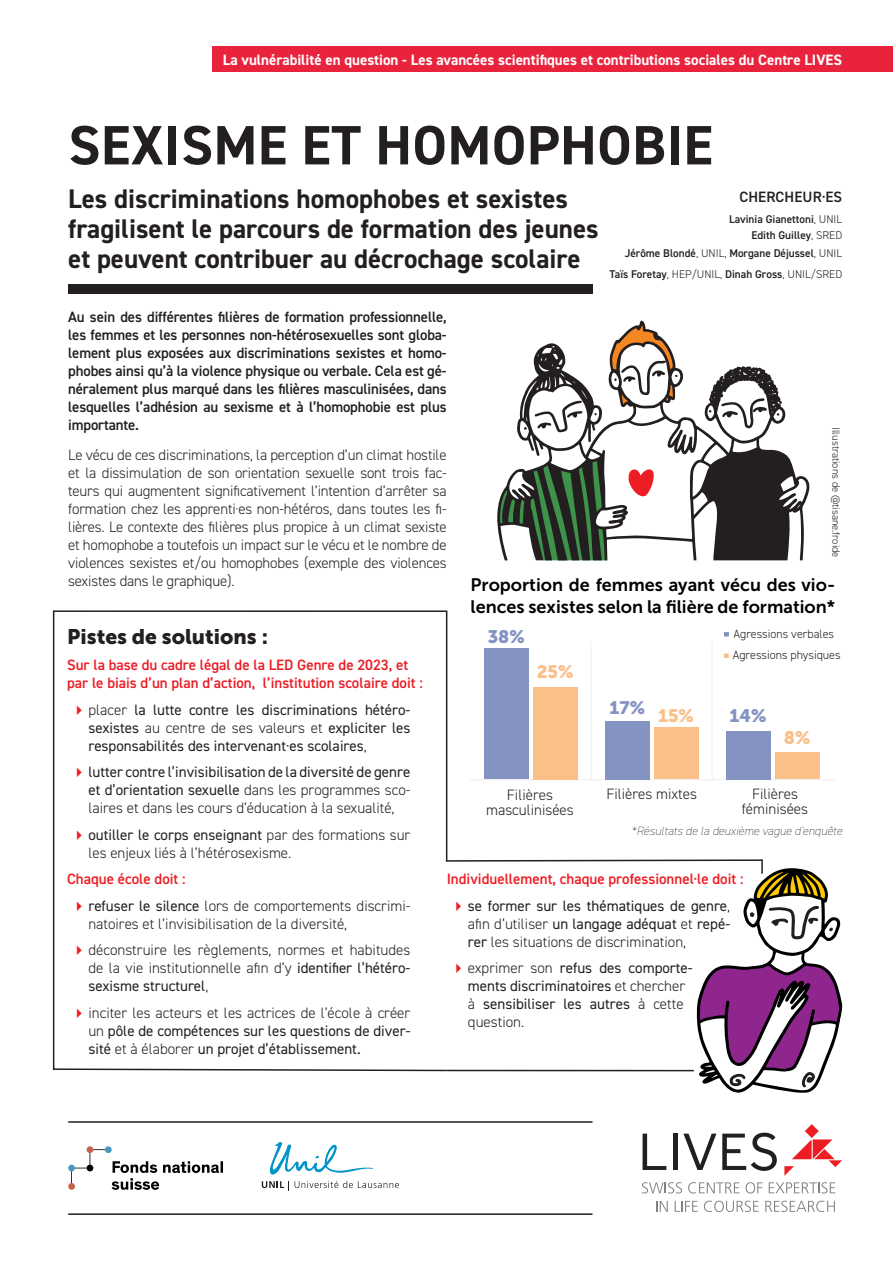
<style>
.page{position:relative;width:894px;height:1265px;background:#fff}
.page>*{position:absolute;margin:0;border:0;box-sizing:border-box;transform-origin:0 0}
.t1{font:700 55.5px "DIN2014";letter-spacing:.01em;color:#231f20}
.t2{font:700 27px/30px "DIN2014";color:#231f20}
.t3{font:21px "Museo Sans 900";color:#231f20}
.t4{font:18px/21.6px "Museo Sans 700";color:#000}
.t5{font:18px "Museo Sans 900";color:#8493c2}
.t6{font:18px "Museo Sans 900";color:#fbbf88}
.t7{font:300 15px/18px "DIN2014";color:#231f20;text-align:justify}
.t8{font:15px/18px "DIN2014";color:#231f20;text-align:justify}
.t9{font:600 15px/18px "DIN2014";letter-spacing:-.01em;color:#231f20;text-align:justify}
.t10{font:600 15px/18px "DIN2014";color:#ec1d25}
.t11{font:700 15px "DIN2014";color:#fff}
.t12{font:600 15px "DIN2014";color:#ee1d23}
.t13{font:600 15px "DIN2014";letter-spacing:.01em;color:#231f20}
.t14{font:300 12px "DIN2014";color:#231f20}
.t15{font:italic 200 12px "DIN2014";color:#231f20}
.t16{font:600 11.25px "DIN2014";color:#231f20}
.t17{font:300 10.5px "DIN2014";color:#231f20}
.s1{font-weight:300}
.s2{font-weight:400}
</style>
<div class="page">
<hr style="left:68px;top:1121px;width:524px;height:1px;background:#231f20">
<hr style="left:68px;top:1213px;width:524px;height:1px;background:#231f20">
<svg style="left:68px;top:1146px;width:155px;height:43px"></svg>
<div style="left:68px;top:284px;width:524px;height:10px;background:#231f20"></div>
<div style="left:213px;top:46px;width:680px;height:26px;background:#ea233c"></div>
<svg style="left:262px;top:1142px;width:137px;height:48px"></svg>
<svg style="left:724px;top:632px;width:5px;height:5px"></svg>
<svg style="left:723px;top:653px;width:6px;height:5px"></svg>
<hr style="left:591px;top:641px;width:1px;height:138px;background:#eeeeef">
<hr style="left:712px;top:641px;width:1px;height:138px;background:#eeeeef">
<hr style="left:470px;top:779px;width:365px;height:1px;background:#eeeeef">
<div style="left:484px;top:648px;width:44px;height:131px;background:#8493c2"></div>
<div style="left:533px;top:687px;width:44px;height:92px;background:#fbbf88"></div>
<div style="left:605px;top:721px;width:44px;height:58px;background:#8493c2"></div>
<div style="left:654px;top:727px;width:44px;height:52px;background:#fbbf88"></div>
<div style="left:726px;top:731px;width:45px;height:48px;background:#8493c2"></div>
<div style="left:774px;top:752px;width:45px;height:27px;background:#fbbf88"></div>
<svg style="left:52px;top:610px;width:396px;height:462px"></svg>
<svg style="left:497px;top:320px;width:313px;height:240px"></svg>
<svg style="left:628px;top:469px;width:26px;height:27px"></svg>
<svg style="left:535px;top:401px;width:47px;height:31px"></svg>
<svg style="left:721px;top:398px;width:46px;height:30px"></svg>
<svg style="left:610px;top:325px;width:68px;height:84px"></svg>
<svg style="left:642px;top:1182px;width:40px;height:11px"></svg>
<svg style="left:688px;top:1182px;width:51px;height:11px"></svg>
<svg style="left:745px;top:1182px;width:17px;height:11px"></svg>
<svg style="left:769px;top:1182px;width:66px;height:11px"></svg>
<svg style="left:656px;top:1200px;width:12px;height:11px"></svg>
<svg style="left:675px;top:1200px;width:23px;height:11px"></svg>
<svg style="left:704px;top:1200px;width:55px;height:12px"></svg>
<svg style="left:765px;top:1200px;width:70px;height:12px"></svg>
<svg style="left:784px;top:1124px;width:58px;height:51px"></svg>
<svg style="left:642px;top:1133px;width:24px;height:37px"></svg>
<div style="left:673px;top:1133px;width:5px;height:37px;background:#231f20"></div>
<svg style="left:683px;top:1133px;width:33px;height:37px"></svg>
<svg style="left:722px;top:1132px;width:55px;height:38px"></svg>
<svg style="left:77px;top:705px;width:5px;height:9px"></svg>
<svg style="left:77px;top:767px;width:5px;height:10px"></svg>
<svg style="left:77px;top:830px;width:5px;height:9px"></svg>
<svg style="left:77px;top:901px;width:5px;height:9px"></svg>
<svg style="left:77px;top:945px;width:5px;height:10px"></svg>
<svg style="left:77px;top:1008px;width:5px;height:9px"></svg>
<svg style="left:445px;top:858px;width:398px;height:235px"></svg>
<p class="t11" style="left:223px;top:50px;width:621px">La vulnérabilité en question - Les avancées scientifiques et contributions sociales du Centre LIVES</p>
<p class="t1" style="left:68px;top:108px;width:646px">SEXISME ET HOMOPHOBIE</p>
<p class="t2" style="left:68px;top:183px;width:532px">Les discriminations homophobes et sexistes fragilisent le parcours de formation des jeunes et peuvent contribuer au décrochage scolaire</p>
<p class="t9" style="left:68px;top:307px;width:380px">Au sein des différentes filières de formation professionnelle, les femmes et les personnes non-hétérosexuelles sont globa&shy;lement plus exposées aux discriminations sexistes et homo&shy;phobes ainsi qu’à la violence physique ou verbale. Cela est gé&shy;néralement plus marqué dans les filières masculinisées, dans lesquelles l’adhésion au sexisme et à l’homophobie est plus importante.</p>
<p class="t7" style="left:68px;top:446px;width:380px">Le vécu de ces discriminations, la perception d’un climat hostile et la dissimulation de son orientation sexuelle sont trois fac&shy;teurs qui augmentent significativement l’intention d’arrêter sa formation chez les apprenti·es non-hétéros, dans toutes les fi&shy;lières. Le contexte des filières plus propice à un climat sexiste et homophobe a toutefois un impact sur le vécu et le nombre de violences sexistes et/ou homophobes (exemple des violences sexistes dans le graphique).</p>
<p class="t13" style="left:739px;top:187px;width:104px">CHERCHEUR·ES</p>
<p class="t16" style="left:729px;top:211px;width:115px">Lavinia Gianettoni<span class="s1">, UNIL</span></p>
<p class="t16" style="left:751px;top:228px;width:92px">Edith Guilley<span class="s1">, SRED</span></p>
<p class="t16" style="left:625px;top:246px;width:219px">Jérôme Blondé<span class="s1">, UNIL,</span> Morgane Déjussel<span class="s1">, UNIL</span></p>
<p class="t16" style="left:609px;top:266px;width:234px">Taïs Foretay<span class="s1">, HEP/UNIL,</span> Dinah Gross<span class="s1">, UNIL/SRED</span></p>
<p class="t17" style="left:842px;top:427px;width:132px;rotate:90deg">Illustrations de @tisane.froide</p>
<p class="t4" style="left:471px;top:574px;width:366px">Proportion de femmes ayant vécu des vio&shy;lences sexistes selon la filière de formation*</p>
<p class="t5" style="left:488px;top:626px;width:39px">38%</p>
<p class="t3" style="left:67px;top:624px;width:202px">Pistes de solutions :</p>
<p class="t10" style="left:67px;top:655px;width:357px">Sur la base du cadre légal de la LED Genre de 2023, et par le biais d’un plan d’action, l’institution scolaire doit :</p>
<p class="t8" style="left:88px;top:700px;width:323px"><span class="s1">placer</span> la lutte contre les discriminations hétéro&shy;sexistes <span class="s1">au centre de ses valeurs et</span> expliciter les responsabilités des intervenant·es scolaires<span class="s1">,</span></p>
<p class="t8" style="left:88px;top:762px;width:323px">lutter contre l’invisibilisation de la diversité de genre et d’orientation sexuelle <span class="s1">dans les programmes sco&shy;laires et dans les cours d’éducation à la sexualité,</span></p>
<p class="t7" style="left:88px;top:825px;width:323px"><span class="s2">outiller le corps enseignant</span> par des formations sur les enjeux liés à l’hétérosexisme.</p>
<p class="t12" style="left:67px;top:869px;width:120px">Chaque école doit :</p>
<p class="t7" style="left:88px;top:896px;width:323px"><span class="s2">refuser le silence</span> lors de comportements discrimi&shy;natoires et l’invisibilisation de la diversité,</p>
<p class="t7" style="left:88px;top:941px;width:324px">déconstruire les règlements, normes et habitudes de la vie institutionnelle afin d’y <span class="s2">identifier l’hétéro&shy;sexisme structurel</span>,</p>
<p class="t8" style="left:88px;top:1003px;width:323px"><span class="s1">inciter les acteurs et les actrices de l’école à créer un</span> pôle de compétences sur les questions de diver&shy;sité <span class="s1">et à élaborer</span> un projet d’établissement.</p>
<p class="t14" style="left:734px;top:626px;width:102px">Agressions verbales</p>
<p class="t14" style="left:733px;top:647px;width:109px">Agressions physiques</p>
<p class="t6" style="left:537px;top:661px;width:38px">25%</p>
<p class="t5" style="left:609px;top:697px;width:37px">17%</p>
<p class="t5" style="left:730px;top:705px;width:38px">14%</p>
<p class="t6" style="left:658px;top:706px;width:37px">15%</p>
<p class="t6" style="left:784px;top:727px;width:28px">8%</p>
<p class="t7" style="left:606px;top:785px;width:92px">Filières mixtes</p>
<p class="t7" style="left:752px;top:785px;width:47px">Filières</p>
<p class="t7" style="left:742px;top:800px;width:68px">féminisées</p>
<p class="t7" style="left:507px;top:786px;width:47px">Filières</p>
<p class="t7" style="left:486px;top:801px;width:89px">masculinisées</p>
<p class="t15" style="left:631px;top:823px;width:212px">*Résultats de la deuxième vague d’enquête</p>
<p class="t12" style="left:447px;top:869px;width:298px">Individuellement, chaque professionnel·le doit :</p>
<p class="t8" style="left:468px;top:896px;width:264px">se former sur les thématiques de genre<span class="s1">, afin d’utiliser</span> un langage adéquat <span class="s1">et</span> repé&shy;rer <span class="s1">les situations de discrimination,</span></p>
<p class="t8" style="left:468px;top:959px;width:226px;text-align:left"><span class="s1">exprimer son</span> refus des comporte&shy;ments discriminatoires <span class="s1">et chercher à</span> sensibiliser les autres <span class="s1">à cette question.</span></p>
</div>
